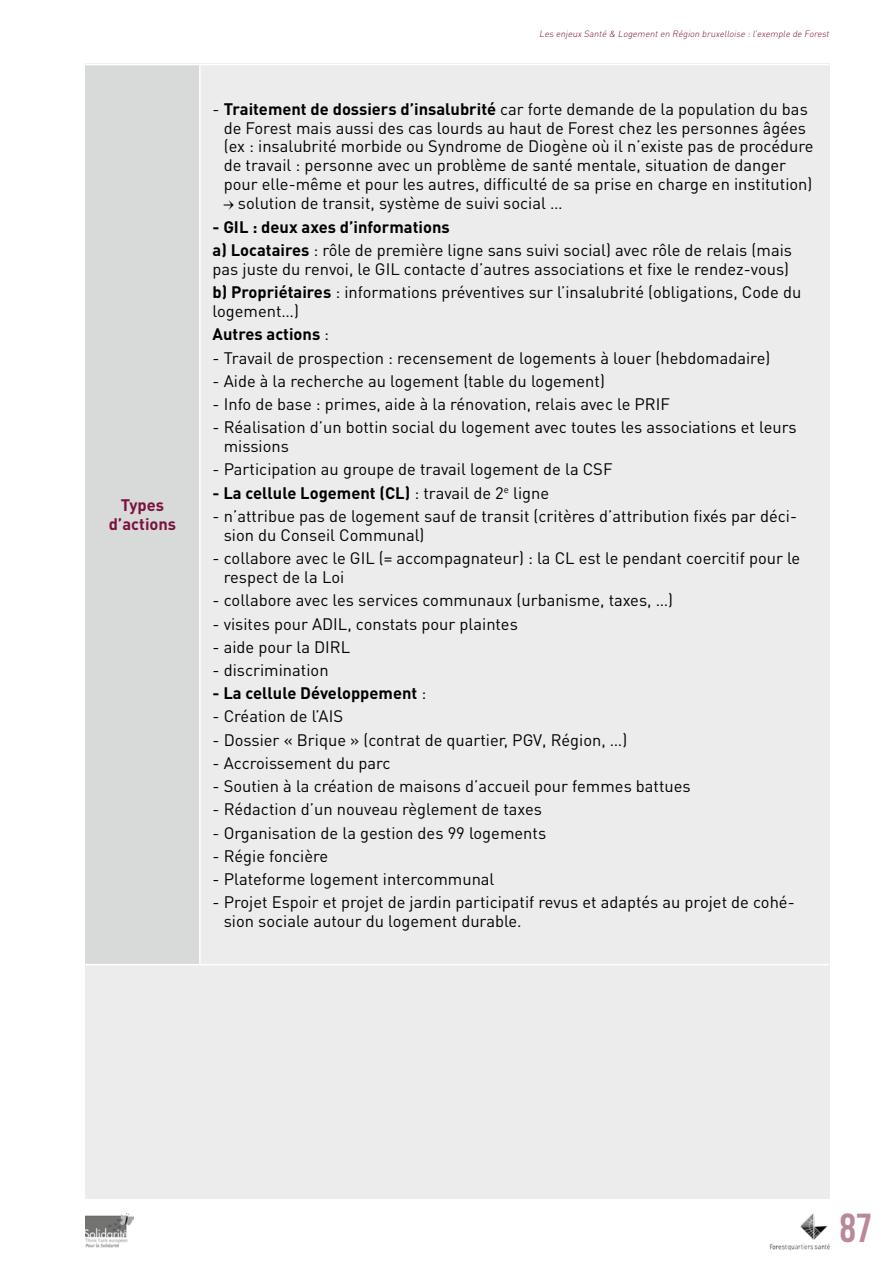
<style>
.page{position:relative;width:893px;height:1263px;background:#fff}
.page>*{position:absolute;margin:0;border:0;box-sizing:border-box;transform-origin:0 0}
.t1{font:40.5px "Bebas Neue";color:#bb8898}
.t2{font:16.5px/18.9px "DIN Pro";color:#000}
.t3{font:700 16.5px/23.2px "DIN Pro";color:#000}
.t4{font:700 16.5px/18.9px "DIN Pro";color:#7b1240;text-align:center}
.t5{font:italic 300 9px "DIN Pro";color:#7b1240}
.s1{font-weight:700}
.s2{font-family:"Arrow Dynamic";font-size:12px}
.s3{font-weight:400}
</style>
<div class="page">
<img style="left:85px;top:1213px;width:48px;height:35px">
<img style="left:769px;top:1212px;width:61px;height:39px">
<div style="left:85px;top:64px;width:744px;height:1135px;background:#ececec"></div>
<div style="left:85px;top:65px;width:115px;height:900px;background:#d8d9d9"></div>
<hr style="left:85px;top:964px;width:115px;height:1px;background:#fff">
<hr style="left:200px;top:964px;width:629px;height:1px;background:#fff">
<hr style="left:85px;top:64px;width:115px;height:1px;background:#fff">
<hr style="left:200px;top:64px;width:629px;height:1px;background:#fff">
<hr style="left:199px;top:65px;width:2px;height:899px;background:#fff">
<p class="t4" style="left:109px;top:495px;width:69px">Types d’actions</p>
<p class="t5" style="left:539px;top:28px;width:293px">Les enjeux Santé &amp; Logementen Région bruxelloise :l’exemple de Forest</p>
<p class="t2" style="left:224px;top:98px;width:591px;text-indent:-11px">- <span class="s1">Traitement de dossiers d’insalubrité</span> car forte demande de la population du bas de Forest mais aussi des cas lourds au haut de Forest chez les personnes âgées (ex : insalubrité morbide ou Syndrome de Diogène où il n’existe pas de procédure de travail : personne avec un problème de santé mentale, situation de danger pour elle-même et pour les autres, difficulté de sa prise en charge en institution) <span class="s2">d</span> solution de transit, système de suivi social …</p>
<p class="t2" style="left:213px;top:214px;width:581px;line-height:23.2px"><span class="s1">- GI L : deux axes d’informations<br>a) Locataires</span> : rôle de première ligne sans suivi social) avec rôle de relais (mais</p>
<p class="t2" style="left:213px;top:257px;width:590px;line-height:23.2px">pas juste du renvoi, le GIL contacte d’autres associations et fixe le rendez-vous) <span class="s1">b) Propriétaires</span> : informations préventives sur l’insalubrité (obligations, Code du</p>
<p class="t3" style="left:213px;top:299px;width:118px"><span class="s3">logement…)<br></span>Autres actions <span class="s3">:</span></p>
<p class="t2" style="left:213px;top:347px;width:559px">- Travail de prospection : recensement de logements à louer (hebdomadaire)</p>
<p class="t2" style="left:213px;top:371px;width:394px">- Aide à la recherche au logement (table du logement)</p>
<p class="t2" style="left:213px;top:394px;width:459px">- Info de base : primes, aide à la rénovation, relais avec le PRIF</p>
<p class="t2" style="left:224px;top:417px;width:574px;text-indent:-11px">- Réalisation d’un bottin social du logement avec toutes les associations et leurs missions</p>
<p class="t2" style="left:213px;top:459px;width:401px">- Participation au groupe de travail logement de la CSF</p>
<p class="t3" style="left:213px;top:480px;width:338px">- La cellule Logement (CL) <span class="s3">: travail de 2</span><sup>e</sup> <span class="s3">ligne</span></p>
<p class="t2" style="left:224px;top:506px;width:575px;text-indent:-11px">- n’attribue pas de logement sauf de transit (critères d’attribution fixés par déci&shy;sion du Conseil Communal)</p>
<p class="t2" style="left:224px;top:548px;width:578px;text-indent:-11px">- collabore avec le GIL (= accompagnateur) : la CL est le pendant coercitif pour le respect de la Loi</p>
<p class="t2" style="left:213px;top:590px;width:462px">- collabore avec les services communaux (urbanisme, taxes, …)</p>
<p class="t2" style="left:213px;top:613px;width:307px">- visites pour ADIL, constats pour plaintes</p>
<p class="t2" style="left:213px;top:637px;width:139px">- aide pour la DIRL</p>
<p class="t2" style="left:213px;top:660px;width:117px">- discrimination</p>
<p class="t3" style="left:213px;top:681px;width:215px">- La cellule Développement <span class="s3">:</span></p>
<p class="t2" style="left:213px;top:706px;width:132px">- Création de l’AIS</p>
<p class="t2" style="left:213px;top:730px;width:416px">- Dossier « Brique » (contrat de quartier, PGV, Région, …)</p>
<p class="t2" style="left:213px;top:753px;width:179px">- Accroissement du parc</p>
<p class="t2" style="left:213px;top:776px;width:480px">- Soutien à la création de maisons d’accueil pour femmes battues</p>
<p class="t2" style="left:213px;top:799px;width:331px">- Rédaction d’un nouveau règlement de taxes</p>
<p class="t2" style="left:213px;top:822px;width:335px">- Organisation de la gestion des 99 logements</p>
<p class="t2" style="left:213px;top:846px;width:117px">- Régie foncière</p>
<p class="t2" style="left:213px;top:869px;width:283px">- Plateforme logement intercommunal</p>
<p class="t2" style="left:224px;top:892px;width:572px;text-indent:-11px">- Projet Espoir et projet de jardin participatif revus et adaptés au projet de cohé&shy;sion sociale autour du logement durable.</p>
<h1 class="t1" style="left:840px;top:1206px;width:33px">87</h1>
</div>
